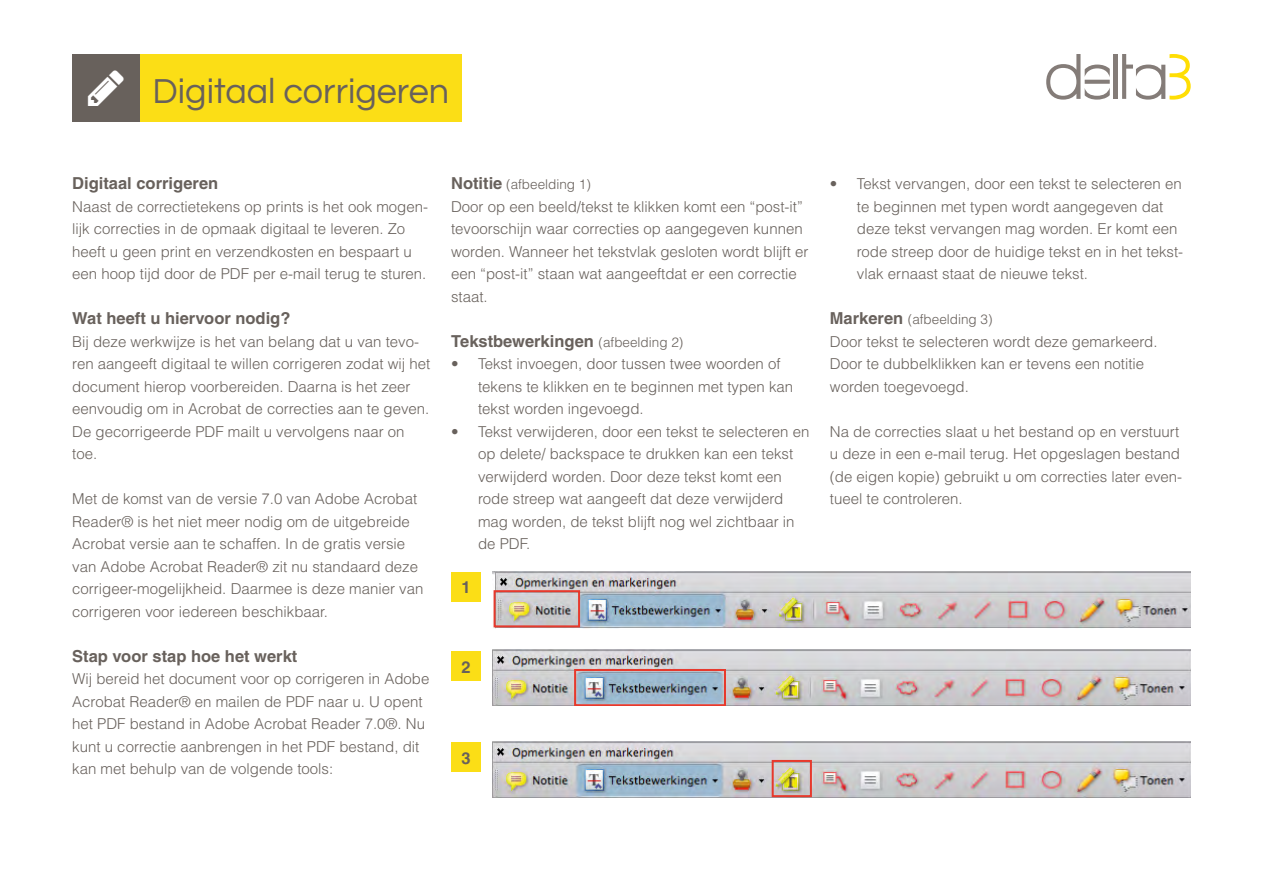
<style>
.page{position:relative;width:1263px;height:893px;background:#fff}
.page>*{position:absolute;margin:0;border:0;box-sizing:border-box;transform-origin:0 0}
.t1{font:36px "Questrial";color:#68615c}
.t2{font:700 16.5px "Helvetica";color:#68615c}
.t3{font:300 15px/22.5px "Helvetica";color:#68615c}
.t4{font:300 13.5px "Helvetica";color:#68615c}
.s1{font-weight:700;font-size:16.5px}
.s2{font-weight:300;font-size:13.5px}
</style>
<div class="page">
<hr style="left:1114px;top:54px;width:4px;height:45px;background:#847c78">
<svg style="left:1046px;top:54px;width:64px;height:46px"></svg>
<svg style="left:1122px;top:54px;width:69px;height:46px"></svg>
<div style="left:140px;top:54px;width:322px;height:68px;background:#fbde16"></div>
<div style="left:451px;top:572px;width:30px;height:30px;background:#fbde16"></div>
<div style="left:451px;top:651px;width:30px;height:30px;background:#fbde16"></div>
<div style="left:451px;top:742px;width:30px;height:30px;background:#fbde16"></div>
<img style="left:492px;top:572px;width:699px;height:56px">
<div style="left:494px;top:590px;width:86px;height:37px;border:2px solid #e7392c"></div>
<img style="left:492px;top:650px;width:699px;height:56px">
<div style="left:574px;top:669px;width:152px;height:37px;border:2px solid #e7392c"></div>
<img style="left:492px;top:742px;width:698px;height:56px">
<div style="left:772px;top:760px;width:40px;height:37px;border:2px solid #e7392c"></div>
<div style="left:72px;top:54px;width:68px;height:68px;background:#68615c"></div>
<h1 class="t1" style="left:153px;top:73px;width:298px">Digitaal corrigeren</h1>
<p class="t2" style="left:72px;top:173px;width:147px">Digitaal corrigeren</p>
<p class="t3" style="left:72px;top:195px;width:357px">Naast de correctietekens op prints is het ook mogen&shy;lijk correcties in de opmaak digitaal te leveren. Zo heeft u geen print en verzendkosten en bespaart u een hoop tijd door de PDF per e-mail terug te sturen.</p>
<p class="t2" style="left:72px;top:308px;width:220px">Wat heeft u hiervoor nodig?</p>
<p class="t3" style="left:72px;top:330px;width:359px">Bij deze werkwijze is het van belang dat u van tevo&shy;ren aangeeft digitaal te willen corrigeren zodat wij het document hierop voorbereiden. Daarna is het zeer eenvoudig om in Acrobat de correcties aan te geven.<br>De gecorrigeerde PDF mailt u vervolgens naar on toe.</p>
<p class="t3" style="left:72px;top:487px;width:353px">Met de komst van de versie 7.0 van Adobe Acrobat Reader® is het niet meer nodig om de uitgebreide Acrobat versie aan te schaffen. In de gratis versie van Adobe Acrobat Reader® zit nu standaard deze corrigeer-mogelijkheid. Daarmee is deze manier van corrigeren voor iedereen beschikbaar.</p>
<p class="t2" style="left:72px;top:646px;width:227px">Stap voor stap hoe het werkt</p>
<p class="t3" style="left:72px;top:667px;width:359px">Wij bereid het document voor op corrigeren in Adobe Acrobat Reader® en mailen de PDF naar u. U opent het PDF bestand in Adobe Acrobat Reader 7.0®. Nu kunt u correctie aanbrengen in het PDF bestand, dit kan met behulp van de volgende tools:</p>
<p class="t4" style="left:451px;top:176px;width:141px"><span class="s1">Notitie</span> (afbeelding 1)</p>
<p class="t3" style="left:451px;top:195px;width:359px">Door op een beeld/tekst te klikken komt een “post-it” tevoorschijn waar correcties op aangegeven kunnen worden. Wanneer het tekstvlak gesloten wordt blijft er een “post-it” staan wat aangeeftdat er een correctie staat.</p>
<p class="t2" style="left:451px;top:331px;width:234px">Tekstbewerkingen <span class="s2">(afbeelding 2)</span></p>
<p class="t3" style="left:478px;top:352px;width:317px;text-indent:-27px">• Tekst invoegen, door tussen twee woorden of tekens te klikken en te beginnen met typen kan tekst worden ingevoegd.</p>
<p class="t3" style="left:478px;top:420px;width:333px;text-indent:-27px">• Tekst verwijderen, door een tekst te selecteren en op delete/ backspace te drukken kan een tekst verwijderd worden. Door deze tekst komt een rode streep wat aangeeft dat deze verwijderd mag worden, de tekst blijft nog wel zichtbaar in de PDF.</p>
<p class="t2" style="left:461px;top:578px;width:11px">1</p>
<p class="t2" style="left:461px;top:657px;width:11px">2</p>
<p class="t2" style="left:461px;top:748px;width:11px">3</p>
<p class="t3" style="left:857px;top:172px;width:328px;text-indent:-27px">• Tekst vervangen, door een tekst te selecteren en te beginnen met typen wordt aangegeven dat deze tekst vervangen mag worden. Er komt een rode streep door de huidige tekst en in het tekst&shy;vlak ernaast staat de nieuwe tekst.</p>
<p class="t4" style="left:830px;top:311px;width:164px"><span class="s1">Markeren</span> (afbeelding 3)</p>
<p class="t3" style="left:830px;top:330px;width:329px">Door tekst te selecteren wordt deze gemarkeerd.<br>Door te dubbelklikken kan er tevens een notitie worden toegevoegd.</p>
<p class="t3" style="left:830px;top:420px;width:354px">Na de correcties slaat u het bestand op en verstuurt u deze in een e-mail terug. Het opgeslagen bestand (de eigen kopie) gebruikt u om correcties later even&shy;tueel te controleren.</p>
</div>
